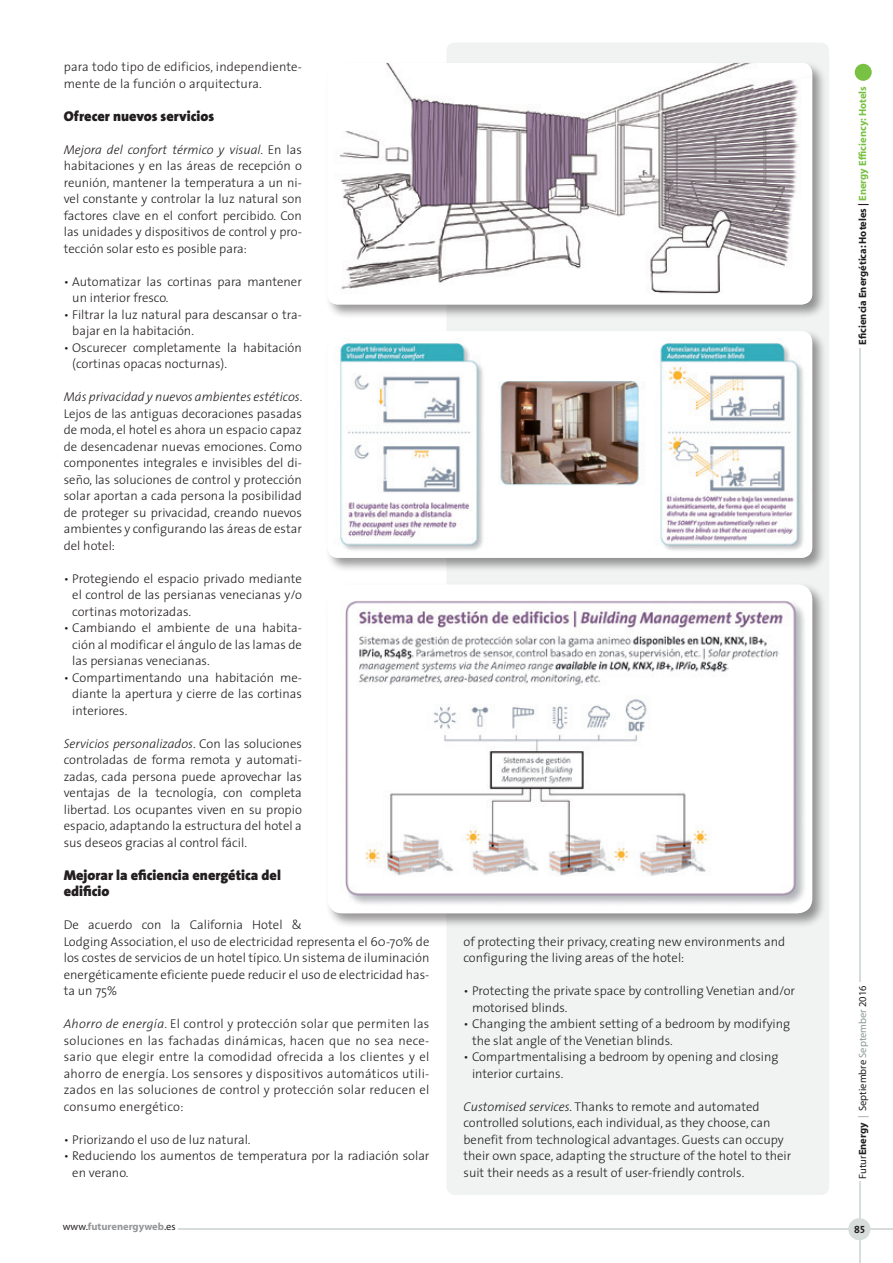
<style>
.page{position:relative;width:893px;height:1263px;background:#fff}
.page>*{position:absolute;margin:0;border:0;box-sizing:border-box;transform-origin:0 0}
.Ladilli_texto_españo{font:900 14.25px/16.5px "The Sans";color:#231f20}
.Texto{font:300 12.75px/16.5px "The Sans";color:#231f20}
.Texto_ingles{font:300 12.75px/16.5px "The Sans";color:#231f20}
.t1{font:700 10.5px "Myriad";color:#231f20}
.t2{font:10.5px "Myriad";color:#231f20}
.t3{font:700 10.5px "Myriad";color:#939598}
.t4{font:10.5px "The Sans Bold Caps";color:#231f20}
.s1{font-style:italic}
.s2{color:#79c142}
.s3{font-weight:700}
.s4{color:#8b9b92}
.s5{font-weight:400;color:#231f20}
</style>
<div class="page">
<hr style="left:178px;top:1228px;width:715px;height:2px;background:#d7ddda">
<hr style="left:859px;top:1181px;width:1px;height:82px;background:#d7ddda">
<div style="left:855px;top:64px;width:17px;height:17px;background:#79c142;border-radius:50%"></div>
<hr style="left:859px;top:348px;width:1px;height:634px;background:#d7ddda">
<div style="left:848px;top:1218px;width:22px;height:22px;background:#d7ddda;border-radius:50%"></div>
<div style="left:446px;top:43px;width:383px;height:1152px;background:#f0f3f2;border-radius:9px"></div>
<div style="left:325px;top:61px;width:501px;height:258px;background:#231f20;opacity:.46"></div>
<img style="left:327px;top:63px;width:485px;height:241px">
<div style="left:325px;top:329px;width:501px;height:243px;background:#231f20;opacity:.46"></div>
<img style="left:327px;top:331px;width:485px;height:227px">
<div style="left:325px;top:582px;width:501px;height:346px;background:#231f20;opacity:.46"></div>
<img style="left:331px;top:585px;width:481px;height:328px">
<p class="Texto" style="left:64px;top:58px;width:240px">para todo tipo de edificios, independiente&shy;mente de la función o arquitectura.</p>
<p class="Ladilli_texto_españo" style="left:64px;top:107px;width:152px">Ofrecer nuevos servicios</p>
<p class="Texto" style="left:64px;top:141px;width:240px;text-align:justify"><span class="s1">Mejora del confort térmico y visual</span>. En las habitaciones y en las áreas de recepción o reunión, mantener la temperatura a un ni&shy;vel constante y controlar la luz natural son factores clave en el confort percibido. Con las unidades y dispositivos de control y pro&shy;tección solar esto es posible para:</p>
<p class="Texto" style="left:72px;top:273px;width:231px;text-indent:-9px">• Automatizar las cortinas para mantener un interior fresco.</p>
<p class="Texto" style="left:72px;top:306px;width:231px;text-indent:-9px">• Filtrar la luz natural para descansar o tra&shy;bajar en la habitación.</p>
<p class="Texto" style="left:72px;top:339px;width:231px;text-indent:-9px">• Oscurecer completamente la habitación (cortinas opacas nocturnas).</p>
<p class="Texto" style="left:64px;top:388px;width:240px;text-align:justify"><span class="s1">Más privacidad y nuevos ambientes estéticos</span>.<br>Lejos de las antiguas decoraciones pasadas de moda, el hotel es ahora un espacio capaz de desencadenar nuevas emociones. Como componentes integrales e invisibles del di&shy;seño, las soluciones de control y protección solar aportan a cada persona la posibilidad de proteger su privacidad, creando nuevos ambientes y configurando las áreas de estar del hotel:</p>
<p class="Texto" style="left:72px;top:570px;width:231px;text-align:justify;text-indent:-9px">• Protegiendo el espacio privado mediante el control de las persianas venecianas y/o cortinas motorizadas.</p>
<p class="Texto" style="left:72px;top:619px;width:231px;text-align:justify;text-indent:-9px">• Cambiando el ambiente de una habita&shy;ción al modificar el ángulo de las lamas de las persianas venecianas.</p>
<p class="Texto" style="left:72px;top:669px;width:231px;text-align:justify;text-indent:-9px">• Compartimentando una habitación me&shy;diante la apertura y cierre de las cortinas interiores.</p>
<p class="Texto" style="left:64px;top:735px;width:240px;text-align:justify"><span class="s1">Servicios personalizados</span>. Con las soluciones controladas de forma remota y automati&shy;zadas, cada persona puede aprovechar las ventajas de la tecnología, con completa libertad. Los ocupantes viven en su propio espacio, adaptando la estructura del hotel a sus deseos gracias al control fácil.</p>
<p class="Ladilli_texto_españo" style="left:64px;top:866px;width:219px">Mejorar la eficiencia energética del edificio</p>
<p class="Texto" style="left:64px;top:916px;width:367px">De acuerdo con la California Hotel &amp;<br>Lodging Association, el uso de electricidad representa el 60-70% de los costes de servicios de un hotel típico. Un sistema de iluminación energéticamente eficiente puede reducir el uso de electricidad has&shy;ta un 75%</p>
<p class="Texto" style="left:64px;top:1015px;width:367px;text-align:justify"><span class="s1">Ahorro de energía</span>. El control y protección solar que permiten las soluciones en las fachadas dinámicas, hacen que no sea nece&shy;sario que elegir entre la comodidad ofrecida a los clientes y el ahorro de energía. Los sensores y dispositivos automáticos utili&shy;zados en las soluciones de control y protección solar reducen el consumo energético:</p>
<p class="Texto" style="left:64px;top:1131px;width:188px">• Priorizando el uso de luz natural.</p>
<p class="Texto" style="left:72px;top:1147px;width:359px;text-indent:-9px">• Reduciendo los aumentos de temperatura por la radiación solar en verano.</p>
<p class="Texto_ingles" style="left:463px;top:933px;width:323px">of protecting their privacy, creating new environments and configuring the living areas of the hotel:</p>
<p class="Texto" style="left:472px;top:982px;width:325px;text-indent:-9px">• Protecting the private space by controlling Venetian and/or motorised blinds.</p>
<p class="Texto" style="left:472px;top:1015px;width:320px;text-indent:-9px">• Changing the ambient setting of a bedroom by modifying the slat angle of the Venetian blinds.</p>
<p class="Texto" style="left:472px;top:1048px;width:308px;text-indent:-9px">• Compartmentalising a bedroom by opening and closing interior curtains.</p>
<p class="Texto_ingles" style="left:463px;top:1098px;width:329px"><span class="s1">Customised services.</span> Thanks to remote and automated controlled solutions, each individual, as they choose, can benefit from technological advantages. Guests can occupy their own space, adapting the structure of the hotel to their suit their needs as a result of user-friendly controls.</p>
<p class="t1" style="left:857px;top:345px;width:260px;rotate:-90deg">Eficiencia Energética: Hoteles | <span class="s2">Energy Efficiency: Hotels</span></p>
<p class="t2" style="left:857px;top:1178px;width:195px;rotate:-90deg">Futur<span class="s3">Energy</span> <span class="s4">|</span> Septiembre <span class="s4">September</span> 2016</p>
<p class="t3" style="left:63px;top:1220px;width:114px"><span class="s5">www.</span>futurenergyweb<span class="s5">.es</span></p>
<p class="t4" style="left:854px;top:1220px;width:12px">85</p>
</div>
